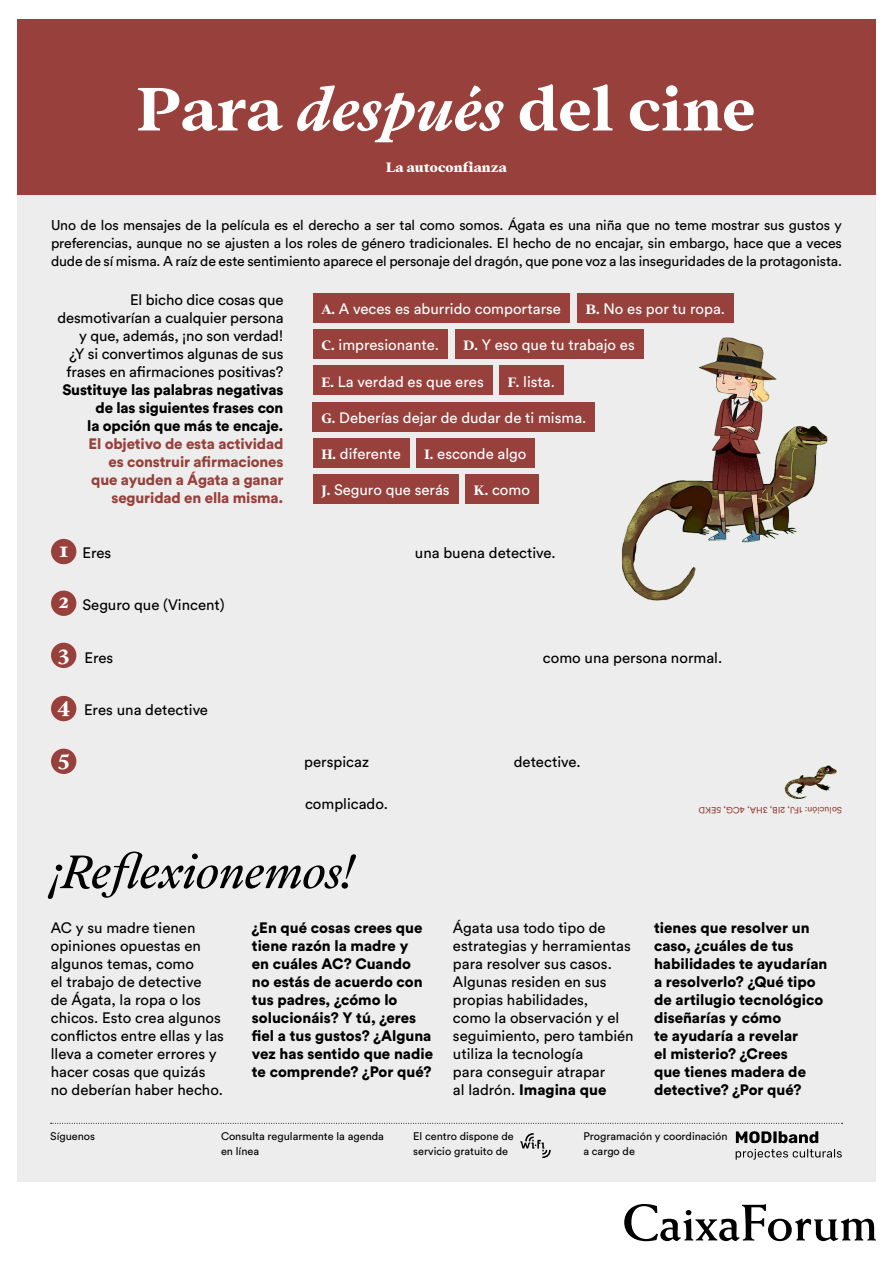
<style>
.page{position:relative;width:893px;height:1263px;background:#fff}
.page>*{position:absolute;margin:0;border:0;box-sizing:border-box;transform-origin:0 0}
.t1{font:700 67.5px "Addington CF";color:#fff}
.t2{font:italic 51.75px "Addington CF";letter-spacing:-.005em;color:#000}
.t3{font:700 23.7px "Addington CF";color:#fff}
.t4{font:15px/18px "Circular Std";color:#000}
.t5{font:900 15px/18px "Circular Std";color:#000}
.t6{font:15px "Circular Std";color:#fff}
.t7{font:900 15px/18px "Circular Std";letter-spacing:-.01em;color:#98403b;text-align:right}
.t8{font:800 15px "Addington CF";letter-spacing:.01em;color:#fff}
.t9{font:14.1px/18px "Circular Std";letter-spacing:-.01em;color:#000;text-align:justify}
.t10{font:10.95px/15px "Circular Std";color:#000}
.t11{font:10.95px "Circular Std";color:#020203}
.t12{font:9px "Circular Std";color:#98403b}
.s1{font-style:italic}
.s2{font-family:"Addington CF";font-weight:700}
.s3{font-family:"Addington CF";font-weight:700;font-size:23.7px;color:#fff}
.s4{font-weight:900}
</style>
<div class="page">
<div style="left:17px;top:195px;width:859px;height:1068px;background:#ededed"></div>
<div style="left:0;top:1182px;width:893px;height:81px;background:#fff"></div>
<svg style="left:51px;top:1123px;width:792px;height:1px"></svg>
<svg style="left:624px;top:1204px;width:252px;height:37px"></svg>
<svg style="left:520px;top:1133px;width:31px;height:25px"></svg>
<svg style="left:736px;top:1131px;width:82px;height:12px"></svg>
<svg style="left:736px;top:1149px;width:106px;height:11px"></svg>
<div style="left:17px;top:19px;width:859px;height:176px;background:#98403b"></div>
<div style="left:51px;top:643px;width:25px;height:25px;background:#98403b;border-radius:50%"></div>
<div style="left:51px;top:539px;width:25px;height:25px;background:#98403b;border-radius:50%"></div>
<div style="left:51px;top:749px;width:25px;height:25px;background:#98403b;border-radius:50%"></div>
<div style="left:51px;top:696px;width:25px;height:25px;background:#98403b;border-radius:50%"></div>
<div style="left:416px;top:438px;width:119px;height:29px;background:#98403b"></div>
<div style="left:313px;top:474px;width:145px;height:30px;background:#98403b"></div>
<div style="left:313px;top:438px;width:96px;height:29px;background:#98403b"></div>
<div style="left:313px;top:402px;width:282px;height:29px;background:#98403b"></div>
<div style="left:499px;top:366px;width:64px;height:29px;background:#98403b"></div>
<div style="left:313px;top:330px;width:134px;height:29px;background:#98403b"></div>
<div style="left:455px;top:330px;width:188px;height:29px;background:#98403b"></div>
<div style="left:313px;top:366px;width:179px;height:29px;background:#98403b"></div>
<div style="left:577px;top:293px;width:157px;height:30px;background:#98403b"></div>
<div style="left:313px;top:293px;width:256px;height:30px;background:#98403b"></div>
<img style="left:622px;top:337px;width:205px;height:264px">
<img style="left:784px;top:765px;width:53px;height:34px">
<div style="left:51px;top:591px;width:25px;height:25px;background:#98403b;border-radius:50%"></div>
<div style="left:465px;top:474px;width:73px;height:30px;background:#98403b"></div>
<h1 class="t1" style="left:137px;top:69px;width:620px">Para <span class="s1">después</span> del cine</h1>
<p class="t8" style="left:386px;top:158px;width:123px">La autoconfianza</p>
<p class="t9" style="left:51px;top:216px;width:792px">Uno de los mensajes de la película es el derecho a ser tal como somos. Ágata es una niña que no teme mostrar sus gustos y preferencias, aunque no se ajusten a los roles de género tradicionales. El hecho de no encajar, sin embargo, hace que a veces dude de sí misma. A raíz de este sentimiento aparece el personaje del dragón, que pone voz a las inseguridades de la protagonista.</p>
<p class="t4" style="left:57px;top:290px;width:228px;text-align:right">El bicho dice cosas que desmotivarían a cualquier persona y que, además, ¡no son verdad!<br>¿Y si convertimos algunas de sus frases en afirmaciones positivas?</p>
<p class="t5" style="left:62px;top:380px;width:223px;text-align:right">Sustituye las palabras negativas de las siguientes frases con<br>la opción que más te encaje.</p>
<p class="t7" style="left:88px;top:434px;width:197px">El objetivo de esta actividad es construir afirmaciones que ayuden a Ágata a ganar seguridad en ella misma.</p>
<p class="t6" style="left:321px;top:300px;width:241px"><span class="s2">A.</span> A veces es aburrido comportarse</p>
<p class="t6" style="left:586px;top:300px;width:141px"><span class="s2">B.</span> No es por tu ropa.</p>
<p class="t6" style="left:321px;top:336px;width:119px"><span class="s2">C.</span> impresionante.</p>
<p class="t6" style="left:463px;top:336px;width:173px"><span class="s2">D.</span> Y eso que tu trabajo es</p>
<p class="t6" style="left:321px;top:372px;width:164px"><span class="s2">E.</span> La verdad es que eres</p>
<p class="t6" style="left:508px;top:372px;width:49px"><span class="s2">F.</span> lista.</p>
<p class="t6" style="left:321px;top:408px;width:266px"><span class="s2">G.</span> Deberías dejar de dudar de ti misma.</p>
<p class="t6" style="left:321px;top:445px;width:81px"><span class="s2">H.</span> diferente</p>
<p class="t6" style="left:425px;top:445px;width:103px"><span class="s2">I.</span> esconde algo</p>
<p class="t6" style="left:321px;top:481px;width:130px"><span class="s2">J.</span> Seguro que serás</p>
<p class="t6" style="left:474px;top:481px;width:58px"><span class="s2">K.</span> como</p>
<p class="t4" style="left:59px;top:543px;width:54px"><span class="s3">1</span> Eres</p>
<p class="t4" style="left:415px;top:543px;width:142px">una buena detective.</p>
<p class="t4" style="left:59px;top:596px;width:168px"><span class="s3">2</span> Seguro que (Vincent)</p>
<p class="t4" style="left:58px;top:648px;width:57px"><sup>3</sup> Eres</p>
<p class="t4" style="left:543px;top:648px;width:181px">como una persona normal.</p>
<p class="t4" style="left:57px;top:700px;width:152px"><sup>4</sup> Eres una detective</p>
<h3 class="t3" style="left:58px;top:743px;width:14px">5</h3>
<p class="t4" style="left:304px;top:753px;width:66px">perspicaz</p>
<p class="t4" style="left:514px;top:753px;width:68px">detective.</p>
<p class="t4" style="left:305px;top:794px;width:84px">complicado.</p>
<p class="t12" style="left:842px;top:816px;width:145px;rotate:-180deg">Solución: 1FJ, 2IB, 3HA, 4CG, 5EKD</p>
<h2 class="t2" style="left:50px;top:842px;width:304px">¡Reflexionemos!</h2>
<p class="t4" style="left:51px;top:919px;width:175px">AC y su madre tienen opiniones opuestas en algunos temas, como<br>el trabajo de detective<br>de Ágata, la ropa o los chicos. Esto crea algunos conflictos entre ellas y las lleva a cometer errores y hacer cosas que quizás no deberían haber hecho.</p>
<p class="t5" style="left:252px;top:918px;width:183px">¿En qué cosas crees que tiene razón la madre y<br>en cuáles AC? Cuando<br>no estás de acuerdo con tus padres, ¿cómo lo solucionáis? Y tú, ¿eres fiel a tus gustos? ¿Alguna vez has sentido que nadie te comprende? ¿Por qué?</p>
<p class="t4" style="left:453px;top:919px;width:182px">Ágata usa todo tipo de estrategias y herramientas para resolver sus casos.<br>Algunas residen en sus propias habilidades,<br>como la observación y el seguimiento, pero también utiliza la tecnología<br>para conseguir atrapar<br>al ladrón. <span class="s4">Imagina que</span></p>
<p class="t5" style="left:654px;top:918px;width:175px">tienes que resolver un caso, ¿cuáles de tus habilidades te ayudarían a resolverlo? ¿Qué tipo de artilugio tecnológico diseñarías y cómo<br>te ayudaría a revelar<br>el misterio? ¿Crees<br>que tienes madera de detective? ¿Por qué?</p>
<p class="t11" style="left:50px;top:1130px;width:46px">Síguenos</p>
<p class="t10" style="left:583px;top:1129px;width:146px">Programación y coordinación a cargo de</p>
<p class="t10" style="left:413px;top:1129px;width:102px">El centro dispone de servicio gratuito de</p>
<p class="t10" style="left:221px;top:1129px;width:164px">Consulta regularmente la agenda en línea</p>
</div>
